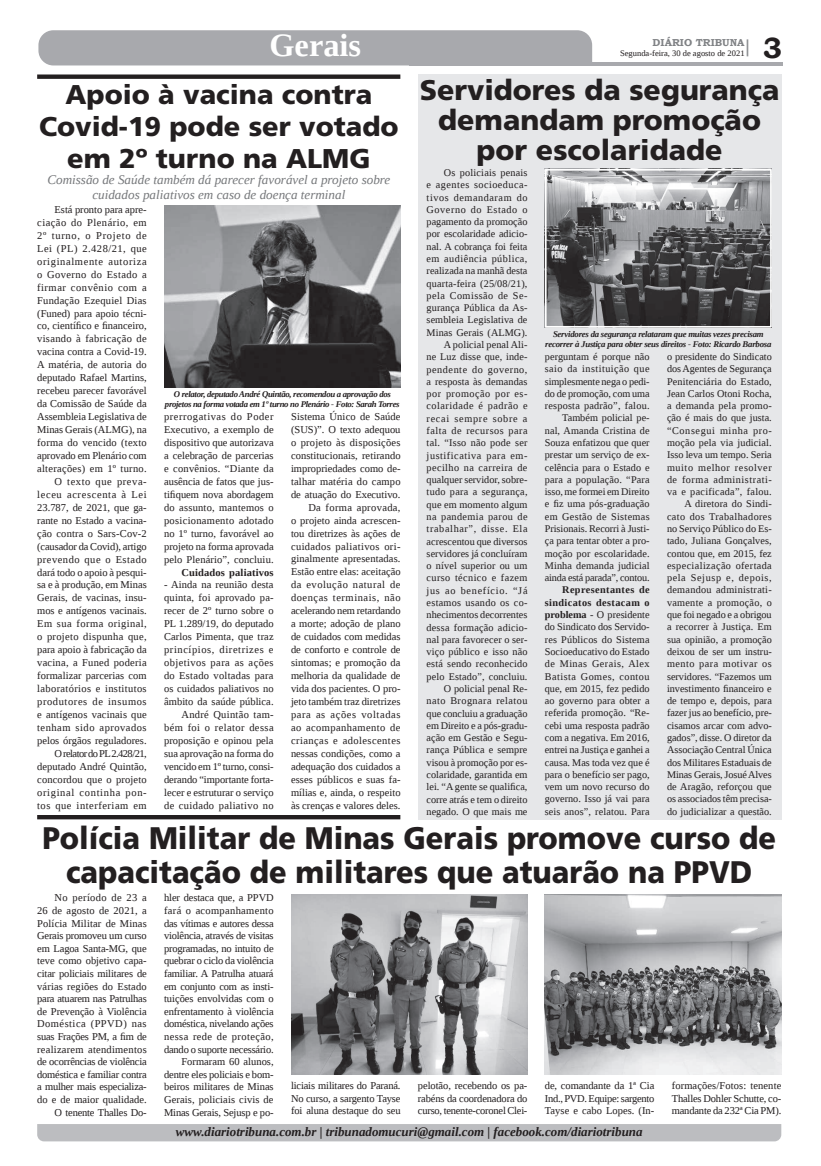
<style>
.page{position:relative;width:821px;height:1166px;background:#fff}
.page>*{position:absolute;margin:0;border:0;box-sizing:border-box;transform-origin:0 0}
.t1{font:700 32.38px "Liberation Serif";color:#fff}
.t2{font:900 31.15px/34.5px "Frutiger LT Std";color:#231f20;text-align:center;scale:.93 1}
.t3{font:700 29.31px "Bookman Old Style";color:#231f20}
.t4{font:900 28.44px/29.8px "Frutiger LT Std";color:#231f20;text-align:center}
.t5{font:900 27.12px/31.9px "Frutiger LT Std";color:#231f20;text-align:center}
.t6{font:italic 13.12px/14.9px "Liberation Serif";color:#76787b;text-align:center}
.t7{font:italic 700 12.95px "Liberation Serif";color:#231f20}
.t8{font:10.5px/13px "Liberation Serif";color:#231f20;text-align:right}
.t9{font:700 10.5px "Liberation Serif";letter-spacing:.015em;color:#231f20}
.t10{font:10.24px/12.2px "Liberation Serif";letter-spacing:.01em;color:#231f20;text-align:right}
.t11{font:700 10.06px "Bookman Old Style";color:#808285}
.t12{font:italic 700 8.75px/9.6px "Liberation Serif";letter-spacing:-.025em;color:#231f20;text-align:center}
.t13{font:8.4px "Liberation Serif";color:#231f20}
.s1{font-weight:700}
</style>
<div class="page">
<hr style="left:409px;top:62px;width:374px;height:3px;background:#a8a9ad">
<div style="left:38px;top:30px;width:554px;height:35px;background:#a8a9ad"></div>
<svg style="left:747px;top:39px;width:1px;height:17px"></svg>
<div style="left:37px;top:1124px;width:744px;height:17px;background:#bcbdc0"></div>
<div style="left:418px;top:74px;width:363px;height:745px;background:#e6e7e9"></div>
<img style="left:164px;top:206px;width:237px;height:182px">
<img style="left:548px;top:172px;width:221px;height:153px">
<div style="left:545px;top:169px;width:227px;height:159px;border:2px solid #fff"></div>
<img style="left:291px;top:894px;width:237px;height:181px">
<img style="left:545px;top:894px;width:236px;height:181px">
<div style="left:37px;top:74px;width:363px;height:5px;background:#231f20"></div>
<hr style="left:37px;top:815px;width:363px;height:4px;background:#231f20">
<h1 class="t1" style="left:269px;top:24px;width:93px">Gerais</h1>
<h3 class="t5" style="left:39px;top:79px;width:361px">Apoio à vacina contra<br>Covid-19 pode ser votado em 2º turno na ALMG</h3>
<p class="t6" style="left:47px;top:172px;width:345px">Comissão de Saúde também dá parecer favorável a projeto sobre cuidados paliativos em caso de doença terminal</p>
<p class="t8" style="left:37px;top:203px;width:111px">Está pronto para apre&shy;ciação do Plenário, em<br>2º turno, o Projeto de<br>Lei (PL) 2.428/21, que originalmente autoriza o Governo do Estado a firmar convênio com a<br>Fundação Ezequiel Dias (Funed) para apoio técni&shy;co, científico e financeiro, visando à fabricação de vacina contra a Covid-19.<br>A matéria, de autoria do deputado Rafael Martins, recebeu parecer favorável da Comissão de Saúde da<br>Assembleia Legislativa de<br>Minas Gerais (ALMG), na forma do vencido (texto aprovado em Plenário com alterações) em 1º turno.<br>O texto que preva&shy;leceu acrescenta à Lei<br>23.787, de 2021, que ga&shy;rante no Estado a vacina&shy;ção contra o Sars-Cov-2 (causador da Covid), artigo prevendo que o Estado dará todo o apoio à pesqui&shy;sa e à produção, em Minas<br>Gerais, de vacinas, insu&shy;mos e antígenos vacinais.<br>Em sua forma original, o projeto dispunha que, para apoio à fabricação da vacina, a Funed poderia formalizar parcerias com laboratórios e institutos produtores de insumos e antígenos vacinais que tenham sido aprovados pelos órgãos reguladores.<br>O relator do PL 2.428/21, deputado André Quintão, concordou que o projeto original continha pon&shy;tos que interferiam em</p>
<p class="t12" style="left:165px;top:389px;width:236px">O relator, deputado André Quintão, recomendou a aprovação dos projetos na forma votada em 1º turno no Plenário - Foto: Sarah Torres</p>
<p class="t8" style="left:164px;top:410px;width:111px;text-align:justify">prerrogativas do Poder Executivo, a exemplo de dispositivo que autorizava a celebração de parcerias e convênios. “Diante da ausência de fatos que jus&shy;tifiquem nova abordagem do assunto, mantemos o posicionamento adotado no 1º turno, favorável ao projeto na forma aprovada pelo Plenário”, concluiu.</p>
<p class="t9" style="left:181px;top:565px;width:94px">Cuidados paliativos</p>
<p class="t8" style="left:164px;top:578px;width:111px">- Ainda na reunião desta quinta, foi aprovado pa&shy;recer de 2º turno sobre o<br>PL 1.289/19, do deputado<br>Carlos Pimenta, que traz princípios, diretrizes e objetivos para as ações do Estado voltadas para os cuidados paliativos no âmbito da saúde pública.<br>André Quintão tam&shy;bém foi o relator dessa proposição e opinou pela sua aprovação na forma do vencido em 1º turno, consi&shy;derando “importante forta&shy;lecer e estruturar o serviço de cuidado paliativo no</p>
<p class="t8" style="left:291px;top:410px;width:111px">Sistema Único de Saúde (SUS)”. O texto adequou o projeto às disposições constitucionais, retirando impropriedades como de&shy;talhar matéria do campo de atuação do Executivo.<br>Da forma aprovada,<br>o projeto ainda acrescen&shy;tou diretrizes às ações de cuidados paliativos ori&shy;ginalmente apresentadas.<br>Estão entre elas: aceitação da evolução natural de doenças terminais, não acelerando nem retardando a morte; adoção de plano de cuidados com medidas de conforto e controle de sintomas; e promoção da melhoria da qualidade de vida dos pacientes. O pro&shy;jeto também traz diretrizes para as ações voltadas ao acompanhamento de crianças e adolescentes nessas condições, como a adequação dos cuidados a esses públicos e suas fa&shy;mílias e, ainda, o respeito às crenças e valores deles.</p>
<p class="t11" style="left:653px;top:35px;width:93px">DIÁRIO TRIBUNA</p>
<p class="t13" style="left:620px;top:48px;width:126px">Segunda-feira, 30 de agosto de 2021</p>
<h3 class="t3" style="left:763px;top:27px;width:21px">3</h3>
<h3 class="t4" style="left:420px;top:75px;width:361px">Servidores da segurança demandam promoção por escolaridade</h3>
<p class="t10" style="left:427px;top:166px;width:102px">Os policiais penais<br>e agentes socioeduca&shy;tivos demandaram do<br>Governo do Estado o pagamento da promoção por escolaridade adicio&shy;nal. A cobrança foi feita em audiência pública, realizada na manhã desta quarta-feira (25/08/21), pela Comissão de Se&shy;gurança Pública da As&shy;sembleia Legislativa de<br>Minas Gerais (ALMG).<br>A policial penal Ali-<br>ne Luz disse que, inde&shy;pendente do governo, a resposta às demandas por promoção por es&shy;colaridade é padrão e recai sempre sobre a falta de recursos para tal. “Isso não pode ser justificativa para em&shy;pecilho na carreira de qualquer servidor, sobre&shy;tudo para a segurança, que em momento algum na pandemia parou de trabalhar”, disse. Ela acrescentou que diversos servidores já concluíram o nível superior ou um curso técnico e fazem jus ao benefício. “Já estamos usando os co&shy;nhecimentos decorrentes dessa formação adicio&shy;nal para favorecer o ser&shy;viço público e isso não está sendo reconhecido pelo Estado”, concluiu.<br>O policial penal Re&shy;nato Brognara relatou que concluiu a graduação em Direito e a pós-gradu&shy;ação em Gestão e Segu&shy;rança Pública e sempre visou à promoção por es&shy;colaridade, garantida em lei. “A gente se qualifica, corre atrás e tem o direito negado. O que mais me</p>
<p class="t12" style="left:545px;top:329px;width:228px">Servidores da segurança relataram que muitas vezes precisam recorrer à Justiça para obter seus direitos - Foto: Ricardo Barbosa</p>
<p class="t10" style="left:545px;top:350px;width:106px">perguntam é porque não saio da instituição que simplesmente nega o pedi&shy;do de promoção, com uma resposta padrão”, falou.<br>Também policial pe&shy;nal, Amanda Cristina de<br>Souza enfatizou que quer prestar um serviço de ex&shy;celência para o Estado e para a população. “Para isso, me formei em Direito e fiz uma pós-graduação em Gestão de Sistemas<br>Prisionais. Recorri à Justi&shy;ça para tentar obter a pro&shy;moção por escolaridade.<br>Minha demanda judicial ainda está parada”, contou.</p>
<p class="t10" style="left:545px;top:584px;width:106px;text-align:justify;text-indent:17px"><span class="s1">Representantes de sindicatos destacam o problema</span> - O presidente do Sindicato dos Servido&shy;res Públicos do Sistema Socioeducativo do Estado de Minas Gerais, Alex Batista Gomes, contou que, em 2015, fez pedido ao governo para obter a referida promoção. “Re&shy;cebi uma resposta padrão com a negativa. Em 2016, entrei na Justiça e ganhei a causa. Mas toda vez que é para o benefício ser pago, vem um novo recurso do governo. Isso já vai para seis anos”, relatou. Para</p>
<p class="t10" style="left:667px;top:350px;width:106px">o presidente do Sindicato dos Agentes de Segurança<br>Penitenciária do Estado,<br>Jean Carlos Otoni Rocha, a demanda pela promo&shy;ção é mais do que justa. “Consegui minha pro&shy;moção pela via judicial.<br>Isso leva um tempo. Seria muito melhor resolver de forma administrati&shy;va e pacificada”, falou.<br>A diretora do Sindi&shy;cato dos Trabalhadores no Serviço Público do Es&shy;tado, Juliana Gonçalves, contou que, em 2015, fez especialização ofertada pela Sejusp e, depois, demandou administrati&shy;vamente a promoção, o que foi negado e a obrigou a recorrer à Justiça. Em sua opinião, a promoção deixou de ser um instru&shy;mento para motivar os servidores. “Fazemos um investimento financeiro e de tempo e, depois, para fazer jus ao benefício, pre&shy;cisamos arcar com advo&shy;gados”, disse. O diretor da<br>Associação Central Única dos Militares Estaduais de<br>Minas Gerais, Josué Alves de Aragão, reforçou que os associados têm precisa&shy;do judicializar a questão.</p>
<h2 class="t2" style="left:42px;top:821px;width:791px">Polícia Militar de Minas Gerais promove curso de capacitação de militares que atuarão na PPVD</h2>
<p class="t8" style="left:37px;top:891px;width:111px;line-height:12.6px">No período de 23 a<br>26 de agosto de 2021, a<br>Polícia Militar de Minas<br>Gerais promoveu um curso em Lagoa Santa-MG, que teve como objetivo capa&shy;citar policiais militares de várias regiões do Estado para atuarem nas Patrulhas de Prevenção à Violência<br>Doméstica (PPVD) nas suas Frações PM, a fim de realizarem atendimentos de ocorrências de violência doméstica e familiar contra a mulher mais especializa&shy;do e de maior qualidade.<br>O tenente Thalles Do-</p>
<p class="t8" style="left:164px;top:891px;width:111px;line-height:12.6px">hler destaca que, a PPVD fará o acompanhamento das vítimas e autores dessa violência, através de visitas programadas, no intuito de quebrar o ciclo da violência familiar. A Patrulha atuará em conjunto com as insti&shy;tuições envolvidas com o enfrentamento à violência doméstica, nivelando ações nessa rede de proteção, dando o suporte necessário.<br>Formaram 60 alunos, dentre eles policiais e bom&shy;beiros militares de Minas<br>Gerais, policiais civis de<br>Minas Gerais, Sejusp e po-</p>
<p class="t8" style="left:291px;top:1079px;width:111px;line-height:12.6px;text-align:justify">liciais militares do Paraná.<br>No curso, a sargento Tayse foi aluna destaque do seu</p>
<p class="t8" style="left:418px;top:1079px;width:111px;line-height:12.6px;text-align:justify">pelotão, recebendo os pa&shy;rabéns da coordenadora do curso, tenente-coronel Clei-</p>
<p class="t8" style="left:545px;top:1079px;width:111px;line-height:12.6px;text-align:justify">de, comandante da 1ª Cia Ind., PVD. Equipe: sargento Tayse e cabo Lopes. (In-</p>
<p class="t8" style="left:672px;top:1079px;width:111px;line-height:12.6px;text-align:justify">formações/Fotos: tenente Thalles Dohler Schutte, co&shy;mandante da 232ª Cia PM).</p>
<p class="t7" style="left:176px;top:1123px;width:468px">www.diariotribuna.com.br | tribunadomucuri@gmail.com | facebook.com/diariotribuna</p>
</div>
